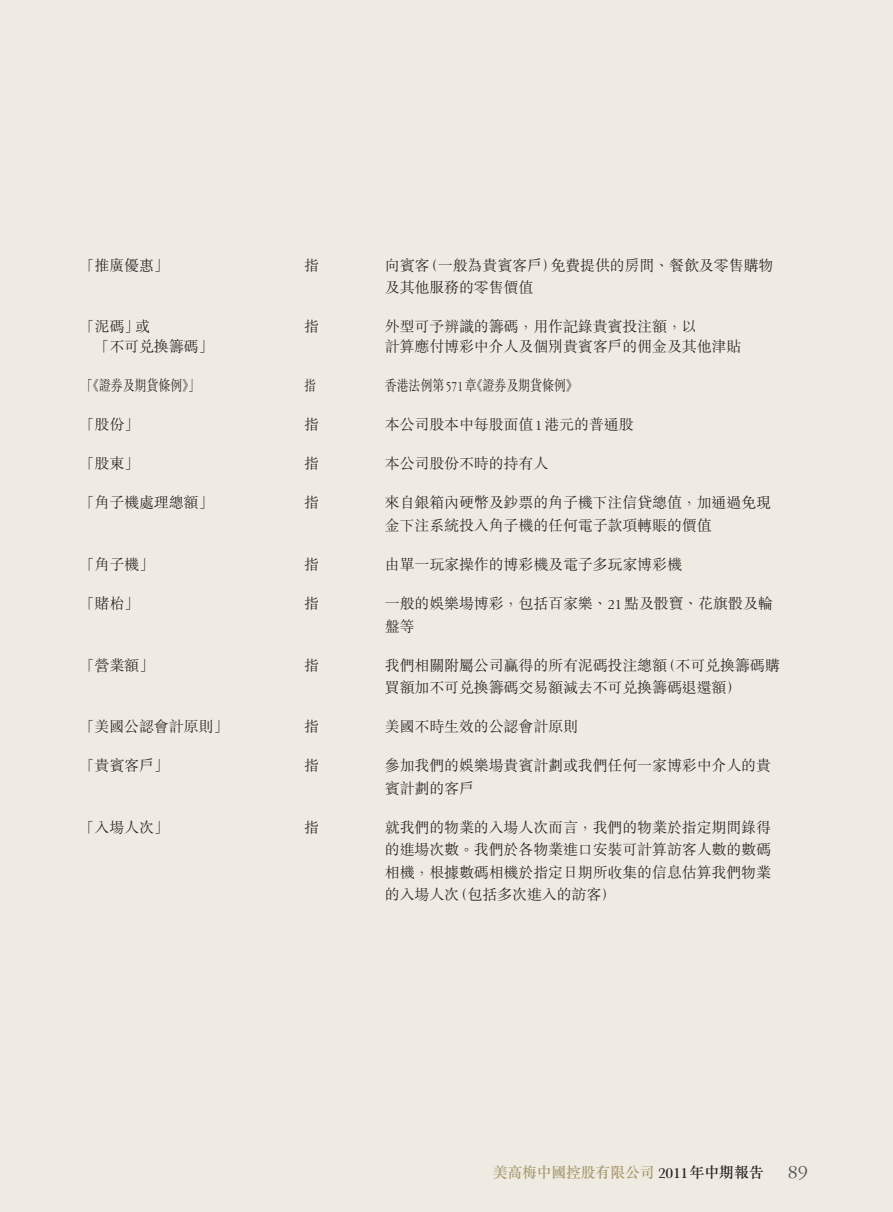
<style>
.page{position:relative;width:893px;height:1212px;background:#efebe2}
.page>*{position:absolute;margin:0;border:0;box-sizing:border-box;transform-origin:0 0}
.t1{font:300 15px/22.5px "M Sung HK";letter-spacing:-.01em;color:#231f20}
.t2{font:300 15px "M Sung HK";letter-spacing:-.01em;color:#231f20;scale:.8 1}
.t3{font:500 15px "M Sung HK";letter-spacing:-.02em;color:#a7996e}
.s1{font-family:"Garamond 3 LT Std";font-weight:400}
.s2{color:#231f20}
.s3{font-family:"Garamond 3 LT Std";font-weight:400;font-size:20.25px;color:#57585a}
</style>
<div class="page">
<p class="t1" style="left:80px;top:253px;width:91px">「推廣優惠」</p>
<p class="t1" style="left:304px;top:253px;width:16px">指</p>
<p class="t1" style="left:385px;top:253px;width:390px">向賓客（一般為貴賓客戶）免費提供的房間、餐飲及零售購物及其他服務的零售價值</p>
<p class="t1" style="left:80px;top:315px;width:72px">「泥碼」或</p>
<p class="t1" style="left:304px;top:315px;width:16px">指</p>
<p class="t1" style="left:385px;top:315px;width:313px">外型可予辨識的籌碼，用作記錄貴賓投注額，以</p>
<p class="t1" style="left:95px;top:334px;width:120px">「不可兌換籌碼」</p>
<p class="t1" style="left:385px;top:334px;width:358px">計算應付博彩中介人及個別貴賓客戶的佣金及其他津貼</p>
<p class="t2" style="left:81px;top:375px;width:150px">「《證券及期貨條例》」</p>
<p class="t2" style="left:304px;top:375px;width:16px">指</p>
<p class="t2" style="left:385px;top:375px;width:243px">香港法例第<span class="s1">571</span>章《證券及期貨條例》</p>
<p class="t1" style="left:80px;top:412px;width:61px">「股份」</p>
<p class="t1" style="left:304px;top:412px;width:16px">指</p>
<p class="t1" style="left:385px;top:412px;width:250px">本公司股本中每股面值<span class="s1">1</span>港元的普通股</p>
<p class="t1" style="left:80px;top:451px;width:61px">「股東」</p>
<p class="t1" style="left:304px;top:451px;width:16px">指</p>
<p class="t1" style="left:385px;top:451px;width:165px">本公司股份不時的持有人</p>
<p class="t1" style="left:80px;top:491px;width:135px">「角子機處理總額」</p>
<p class="t1" style="left:304px;top:491px;width:16px">指</p>
<p class="t1" style="left:385px;top:491px;width:388px">來自銀箱內硬幣及鈔票的角子機下注信貸總值，加通過免現金下注系統投入角子機的任何電子款項轉賬的價值</p>
<p class="t1" style="left:80px;top:552px;width:76px">「角子機」</p>
<p class="t1" style="left:304px;top:552px;width:16px">指</p>
<p class="t1" style="left:385px;top:552px;width:299px">由單一玩家操作的博彩機及電子多玩家博彩機</p>
<p class="t1" style="left:80px;top:591px;width:61px">「賭枱」</p>
<p class="t1" style="left:304px;top:591px;width:16px">指</p>
<p class="t1" style="left:385px;top:591px;width:389px">一般的娛樂場博彩，包括百家樂、<span class="s1">21</span>點及骰寶、花旗骰及輪盤等</p>
<p class="t1" style="left:80px;top:653px;width:76px">「營業額」</p>
<p class="t1" style="left:304px;top:653px;width:16px">指</p>
<p class="t1" style="left:385px;top:653px;width:396px">我們相關附屬公司贏得的所有泥碼投注總額（不可兌換籌碼購買額加不可兌換籌碼交易額減去不可兌換籌碼退還額）</p>
<p class="t1" style="left:80px;top:714px;width:150px">「美國公認會計原則」</p>
<p class="t1" style="left:304px;top:714px;width:16px">指</p>
<p class="t1" style="left:385px;top:714px;width:195px">美國不時生效的公認會計原則</p>
<p class="t1" style="left:80px;top:754px;width:91px">「貴賓客戶」</p>
<p class="t1" style="left:304px;top:754px;width:16px">指</p>
<p class="t1" style="left:385px;top:754px;width:388px">參加我們的娛樂場貴賓計劃或我們任何一家博彩中介人的貴賓計劃的客戶</p>
<p class="t1" style="left:80px;top:815px;width:91px">「入場人次」</p>
<p class="t1" style="left:304px;top:815px;width:16px">指</p>
<p class="t1" style="left:385px;top:815px;width:388px;text-align:justify">就我們的物業的入場人次而言，我們的物業於指定期間錄得的進場次數。我們於各物業進口安裝可計算訪客人數的數碼相機，根據數碼相機於指定日期所收集的信息估算我們物業的入場人次（包括多次進入的訪客）</p>
<p class="t3" style="left:493px;top:1162px;width:317px">美高梅中國控股有限公司 <span class="s2">2011年中期報告</span> <span class="s3">89</span></p>
</div>
